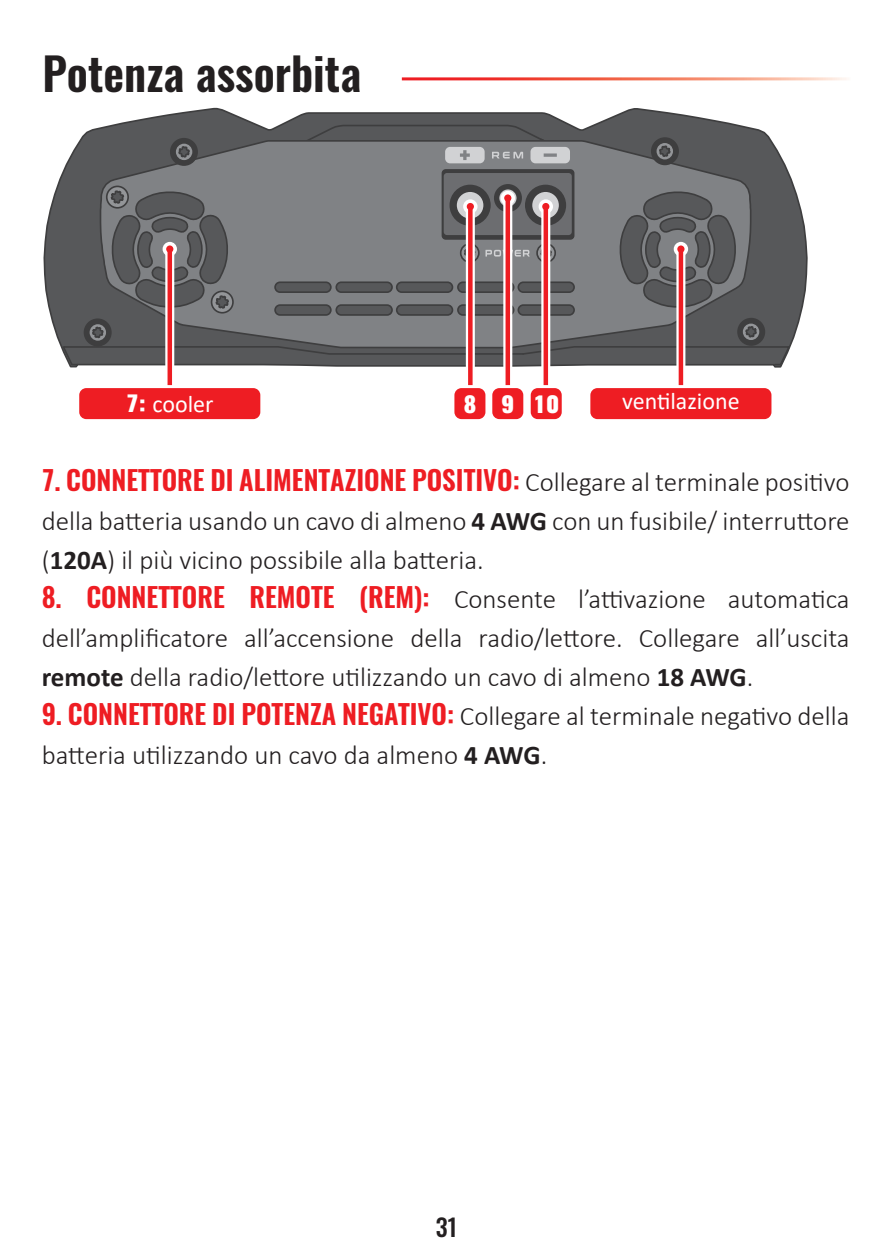
<style>
.page{position:relative;width:893px;height:1259px;background:#fff}
.page>*{position:absolute;margin:0;border:0;box-sizing:border-box;transform-origin:0 0}
.t1{font:600 45px "Oswald";color:#231f20}
.t2{font:300 27px/39px "Calibri";color:#231f20;text-align:justify}
.t3{font:24px "Calibri";color:#fff}
.t4{font:500 24px "Oswald";color:#231f20}
.t5{font:800 21.6px "Oswald";color:#fff;scale:1.11 1}
.s1{font-family:"Oswald";font-weight:800;font-size:21.6px}
.s2{font-family:"Oswald";font-weight:600;color:#ee1d23}
.s3{font-weight:700}
</style>
<div class="page">
<svg style="left:43px;top:108px;width:765px;height:260px"></svg>
<svg style="left:61px;top:124px;width:485px;height:242px;background:#5d5e5f"></svg>
<svg style="left:99px;top:139px;width:653px;height:210px;background:#76787b"></svg>
<div style="left:652px;top:138px;width:26px;height:26px;background:#3e3e3f;border-radius:50%"></div>
<div style="left:651px;top:137px;width:28px;height:28px;border:2px solid #3e3e3f;border-radius:50%"></div>
<div style="left:655px;top:141px;width:20px;height:20px;border:2px solid #3e3e3f;border-radius:50%"></div>
<svg style="left:658px;top:144px;width:14px;height:14px"></svg>
<div style="left:738px;top:319px;width:26px;height:26px;background:#3e3e3f;border-radius:50%"></div>
<div style="left:737px;top:318px;width:28px;height:28px;border:2px solid #3e3e3f;border-radius:50%"></div>
<div style="left:741px;top:322px;width:20px;height:20px;border:2px solid #3e3e3f;border-radius:50%"></div>
<svg style="left:744px;top:325px;width:14px;height:14px"></svg>
<div style="left:171px;top:139px;width:26px;height:26px;background:#3e3e3f;border-radius:50%"></div>
<div style="left:170px;top:138px;width:28px;height:28px;border:2px solid #3e3e3f;border-radius:50%"></div>
<div style="left:174px;top:142px;width:20px;height:20px;border:2px solid #3e3e3f;border-radius:50%"></div>
<svg style="left:177px;top:145px;width:14px;height:14px"></svg>
<div style="left:85px;top:319px;width:26px;height:27px;background:#3e3e3f;border-radius:50%"></div>
<div style="left:84px;top:318px;width:28px;height:28px;border:2px solid #3e3e3f;border-radius:50%"></div>
<div style="left:88px;top:322px;width:20px;height:20px;border:2px solid #3e3e3f;border-radius:50%"></div>
<svg style="left:91px;top:325px;width:14px;height:14px"></svg>
<div style="left:275px;top:282px;width:56px;height:10px;background:#57585a;border-radius:5px"></div>
<div style="left:274px;top:281px;width:58px;height:12px;border:2px solid #3e3e3f;border-radius:5px"></div>
<div style="left:275px;top:305px;width:56px;height:10px;background:#57585a;border-radius:5px"></div>
<div style="left:274px;top:304px;width:58px;height:12px;border:2px solid #3e3e3f;border-radius:5px"></div>
<div style="left:336px;top:282px;width:56px;height:10px;background:#57585a;border-radius:5px"></div>
<div style="left:335px;top:281px;width:58px;height:12px;border:2px solid #3e3e3f;border-radius:5px"></div>
<div style="left:336px;top:305px;width:56px;height:10px;background:#57585a;border-radius:5px"></div>
<div style="left:335px;top:304px;width:58px;height:12px;border:2px solid #3e3e3f;border-radius:5px"></div>
<div style="left:397px;top:282px;width:55px;height:10px;background:#57585a;border-radius:5px"></div>
<div style="left:396px;top:281px;width:57px;height:12px;border:2px solid #3e3e3f;border-radius:5px"></div>
<div style="left:397px;top:305px;width:55px;height:10px;background:#57585a;border-radius:5px"></div>
<div style="left:396px;top:304px;width:57px;height:12px;border:2px solid #3e3e3f;border-radius:5px"></div>
<div style="left:458px;top:282px;width:56px;height:10px;background:#57585a;border-radius:5px"></div>
<div style="left:457px;top:281px;width:57px;height:12px;border:2px solid #3e3e3f;border-radius:5px"></div>
<div style="left:458px;top:305px;width:56px;height:10px;background:#57585a;border-radius:5px"></div>
<div style="left:457px;top:304px;width:57px;height:12px;border:2px solid #3e3e3f;border-radius:5px"></div>
<div style="left:518px;top:282px;width:56px;height:10px;background:#57585a;border-radius:5px"></div>
<div style="left:517px;top:281px;width:58px;height:12px;border:2px solid #3e3e3f;border-radius:5px"></div>
<div style="left:518px;top:305px;width:56px;height:10px;background:#57585a;border-radius:5px"></div>
<div style="left:517px;top:304px;width:58px;height:12px;border:2px solid #3e3e3f;border-radius:5px"></div>
<svg style="left:521px;top:345px;width:271px;height:21px;background:#595a5b"></svg>
<div style="left:106px;top:186px;width:23px;height:23px;border:2px solid #3e3e3f;border-radius:50%"></div>
<svg style="left:212px;top:291px;width:21px;height:22px"></svg>
<div style="left:211px;top:290px;width:23px;height:23px;border:2px solid #3e3e3f;border-radius:50%"></div>
<div style="left:442px;top:170px;width:132px;height:69px;background:#3e3e3f;border-radius:3px"></div>
<div style="left:442px;top:169px;width:132px;height:71px;border:2px solid #3e3e3f;border-radius:3px"></div>
<div style="left:444px;top:173px;width:128px;height:62px;background:#6c6d70;border-radius:3px"></div>
<div style="left:450px;top:185px;width:40px;height:40px;background:#3e3e3f;border-radius:50%"></div>
<div style="left:449px;top:185px;width:42px;height:41px;border:2px solid #3e3e3f;border-radius:50%"></div>
<div style="left:456px;top:191px;width:28px;height:28px;background:#d1d2d4;border-radius:50%"></div>
<div style="left:455px;top:190px;width:30px;height:30px;border:2px solid #3e3e3f;border-radius:50%"></div>
<div style="left:526px;top:185px;width:39px;height:40px;background:#3e3e3f;border-radius:50%"></div>
<div style="left:525px;top:185px;width:41px;height:41px;border:2px solid #3e3e3f;border-radius:50%"></div>
<svg style="left:531px;top:191px;width:29px;height:28px"></svg>
<div style="left:531px;top:190px;width:29px;height:30px;border:2px solid #3e3e3f;border-radius:50%"></div>
<div style="left:460px;top:243px;width:20px;height:20px;border:2px solid #3e3e3f;border-radius:50%"></div>
<svg style="left:463px;top:246px;width:14px;height:14px"></svg>
<div style="left:495px;top:185px;width:26px;height:26px;background:#3e3e3f;border-radius:50%"></div>
<div style="left:494px;top:184px;width:28px;height:28px;border:2px solid #3e3e3f;border-radius:50%"></div>
<svg style="left:499px;top:189px;width:18px;height:18px"></svg>
<div style="left:498px;top:188px;width:20px;height:20px;border:2px solid #3e3e3f;border-radius:50%"></div>
<div style="left:536px;top:243px;width:20px;height:20px;border:2px solid #3e3e3f;border-radius:50%"></div>
<svg style="left:539px;top:246px;width:14px;height:14px"></svg>
<svg style="left:445px;top:147px;width:40px;height:16px"></svg>
<svg style="left:492px;top:152px;width:31px;height:6px"></svg>
<svg style="left:530px;top:147px;width:40px;height:16px"></svg>
<svg style="left:485px;top:250px;width:45px;height:6px"></svg>
<svg style="left:107px;top:189px;width:123px;height:121px;background:#646668"></svg>
<svg style="left:619px;top:191px;width:118px;height:117px;background:#646568"></svg>
<svg style="left:503px;top:203px;width:9px;height:182px"></svg>
<svg style="left:501px;top:191px;width:14px;height:14px"></svg>
<div style="left:466px;top:206px;width:9px;height:184px;background:#fff"></div>
<svg style="left:463px;top:199px;width:15px;height:15px"></svg>
<svg style="left:541px;top:212px;width:9px;height:173px"></svg>
<svg style="left:539px;top:199px;width:14px;height:15px"></svg>
<svg style="left:165px;top:254px;width:9px;height:131px"></svg>
<div style="left:163px;top:242px;width:14px;height:14px;background:#fff;border-radius:50%"></div>
<svg style="left:676px;top:254px;width:9px;height:131px"></svg>
<svg style="left:674px;top:242px;width:14px;height:14px"></svg>
<hr style="left:506px;top:198px;width:4px;height:192px;background:#ee1d23">
<div style="left:504px;top:194px;width:7px;height:8px;background:#ee1d23;border-radius:50%"></div>
<div style="left:468px;top:206px;width:5px;height:184px;background:#ee1d23"></div>
<div style="left:467px;top:203px;width:7px;height:7px;background:#ee1d23;border-radius:50%"></div>
<hr style="left:544px;top:206px;width:4px;height:184px;background:#ee1d23">
<div style="left:542px;top:203px;width:7px;height:7px;background:#ee1d23;border-radius:50%"></div>
<hr style="left:168px;top:249px;width:4px;height:141px;background:#ee1d23">
<div style="left:166px;top:245px;width:7px;height:8px;background:#ee1d23;border-radius:50%"></div>
<hr style="left:679px;top:249px;width:4px;height:141px;background:#ee1d23">
<div style="left:677px;top:245px;width:7px;height:8px;background:#ee1d23;border-radius:50%"></div>
<div style="left:453px;top:386px;width:34px;height:34px;background:#ee1d23;border-radius:9px"></div>
<div style="left:451px;top:385px;width:37px;height:37px;border:3px solid #fff;border-radius:9px"></div>
<div style="left:491px;top:386px;width:34px;height:34px;background:#ee1d23;border-radius:9px"></div>
<div style="left:489px;top:385px;width:37px;height:37px;border:3px solid #fff;border-radius:9px"></div>
<div style="left:529px;top:386px;width:34px;height:34px;background:#ee1d23;border-radius:9px"></div>
<div style="left:528px;top:385px;width:37px;height:37px;border:3px solid #fff;border-radius:9px"></div>
<div style="left:589px;top:386px;width:184px;height:34px;background:#ee1d23;border-radius:9px"></div>
<div style="left:587px;top:385px;width:187px;height:37px;border:3px solid #fff;border-radius:9px"></div>
<div style="left:78px;top:386px;width:184px;height:34px;background:#ee1d23;border-radius:9px"></div>
<div style="left:76px;top:385px;width:187px;height:37px;border:3px solid #fff;border-radius:9px"></div>
<p class="t1" style="left:43px;top:42px;width:320px">Potenza assorbita</p>
<p class="t3" style="left:126px;top:387px;width:89px"><span class="s1">7:</span> cooler</p>
<p class="t5" style="left:464px;top:388px;width:13px">8</p>
<p class="t5" style="left:501px;top:388px;width:13px">9</p>
<p class="t5" style="left:533px;top:388px;width:25px">10</p>
<p class="t3" style="left:622px;top:384px;width:119px">ventilazione</p>
<p class="t2" style="left:42px;top:462px;width:809px"><span class="s2">7. CONNETTORE DI ALIMENTAZIONE POSITIVO:</span> Collegare al terminale positivo della batteria usando un cavo di almeno <span class="s3">4 AWG</span> con un fusibile/ interruttore (<span class="s3">120A</span>) il più vicino possibile alla batteria.</p>
<p class="t2" style="left:42px;top:579px;width:809px"><span class="s2">8. CONNETTORE REMOTE (REM):</span> Consente l’attivazione automatica dell’amplificatore all’accensione della radio/lettore. Collegare all’uscita <span class="s3">remote</span> della radio/lettore utilizzando un cavo di almeno <span class="s3">18 AWG</span>.</p>
<p class="t2" style="left:42px;top:696px;width:809px"><span class="s2">9. CONNETTORE DI POTENZA NEGATIVO:</span> Collegare al terminale negativo della batteria utilizzando un cavo da almeno <span class="s3">4 AWG</span>.</p>
<p class="t4" style="left:436px;top:1214px;width:23px">31</p>
</div>
